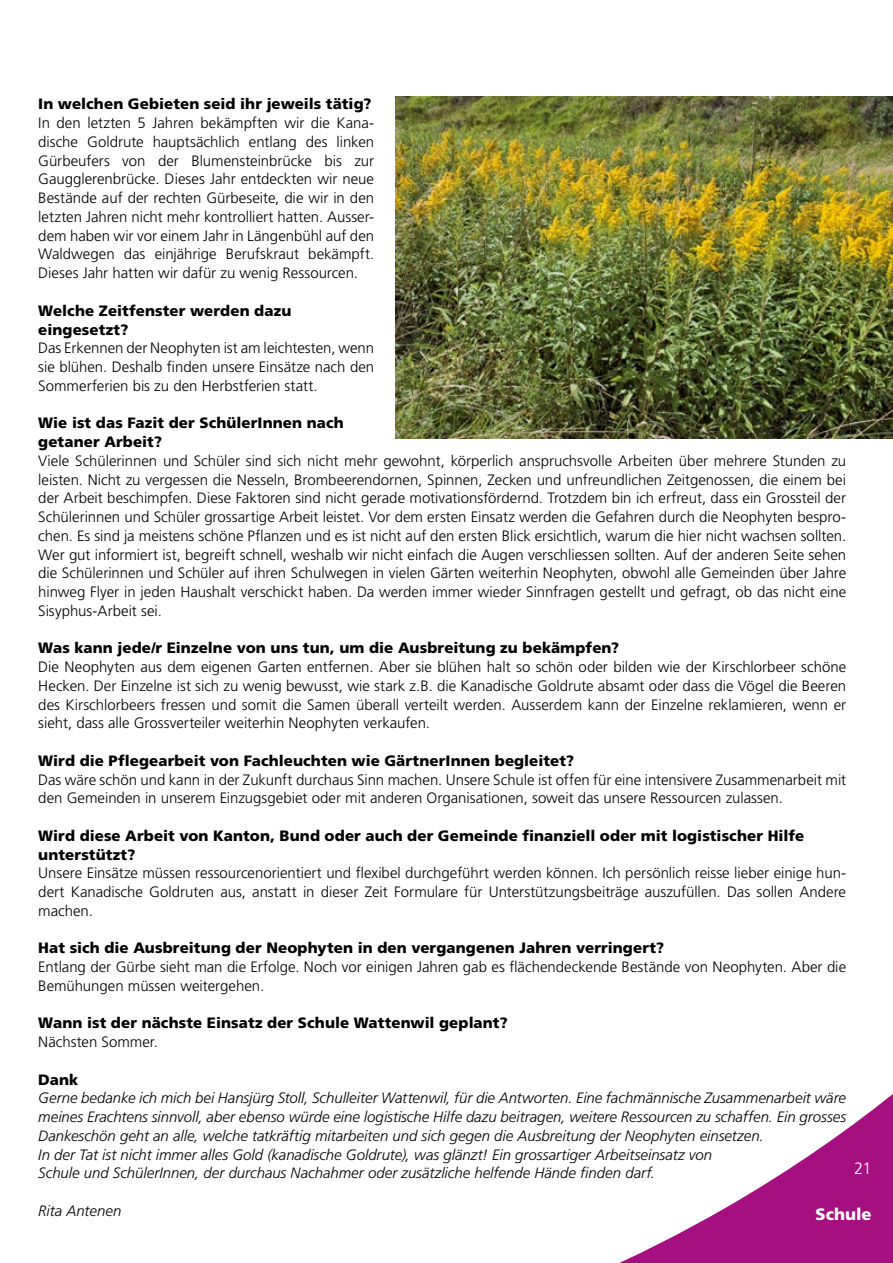
<style>
.page{position:relative;width:893px;height:1263px;background:#fff}
.page>*{position:absolute;margin:0;border:0;box-sizing:border-box;transform-origin:0 0}
.t1{font:900 16.5px "Frutiger";color:#fff}
.t2{font:300 16.5px "Frutiger";color:#fff}
.t3{font:300 15px/18.8px "Frutiger";color:#000;text-align:justify}
.t4{font:italic 300 15px/18.8px "Frutiger";color:#000}
.t5{font:900 15px/18.8px "Frutiger";letter-spacing:.005em;color:#000}
</style>
<div class="page">
<svg style="left:619px;top:1094px;width:274px;height:169px"></svg>
<img style="left:395px;top:96px;width:498px;height:342px">
<p class="t5" style="left:38px;top:95px;width:335px">In welchen Gebieten seid ihr jeweils tätig?</p>
<p class="t3" style="left:38px;top:114px;width:337px">In den letzten 5 Jahren bekämpften wir die Kana&shy;dische Goldrute hauptsächlich entlang des linken Gürbeufers von der Blumensteinbrücke bis zur Gaugglerenbrücke. Dieses Jahr entdeckten wir neue Bestände auf der rechten Gürbeseite, die wir in den letzten Jahren nicht mehr kontrolliert hatten. Ausser&shy;dem haben wir vor einem Jahr in Längenbühl auf den Waldwegen das einjährige Berufskraut bekämpft.<br>Dieses Jahr hatten wir dafür zu wenig Ressourcen.</p>
<p class="t5" style="left:38px;top:301px;width:255px">Welche Zeitfenster werden dazu eingesetzt?</p>
<p class="t3" style="left:38px;top:339px;width:337px">Das Erkennen der Neophyten ist am leichtesten, wenn sie blühen. Deshalb finden unsere Einsätze nach den Sommerferien bis zu den Herbstferien statt.</p>
<p class="t5" style="left:38px;top:413px;width:307px">Wie ist das Fazit der SchülerInnen nach getaner Arbeit?</p>
<p class="t3" style="left:38px;top:451px;width:809px">Viele Schülerinnen und Schüler sind sich nicht mehr gewohnt, körperlich anspruchsvolle Arbeiten über mehrere Stunden zu leisten. Nicht zu vergessen die Nesseln, Brombeerendornen, Spinnen, Zecken und unfreundlichen Zeitgenossen, die einem bei der Arbeit beschimpfen. Diese Faktoren sind nicht gerade motivationsfördernd. Trotzdem bin ich erfreut, dass ein Grossteil der Schülerinnen und Schüler grossartige Arbeit leistet. Vor dem ersten Einsatz werden die Gefahren durch die Neophyten bespro&shy;chen. Es sind ja meistens schöne Pflanzen und es ist nicht auf den ersten Blick ersichtlich, warum die hier nicht wachsen sollten.<br>Wer gut informiert ist, begreift schnell, weshalb wir nicht einfach die Augen verschliessen sollten. Auf der anderen Seite sehen die Schülerinnen und Schüler auf ihren Schulwegen in vielen Gärten weiterhin Neophyten, obwohl alle Gemeinden über Jahre hinweg Flyer in jeden Haushalt verschickt haben. Da werden immer wieder Sinnfragen gestellt und gefragt, ob das nicht eine Sisyphus-Arbeit sei.</p>
<p class="t5" style="left:38px;top:638px;width:582px">Was kann jede/r Einzelne von uns tun, um die Ausbreitung zu bekämpfen?</p>
<p class="t3" style="left:38px;top:657px;width:809px">Die Neophyten aus dem eigenen Garten entfernen. Aber sie blühen halt so schön oder bilden wie der Kirschlorbeer schöne Hecken. Der Einzelne ist sich zu wenig bewusst, wie stark z.B. die Kanadische Goldrute absamt oder dass die Vögel die Beeren des Kirschlorbeers fressen und somit die Samen überall verteilt werden. Ausserdem kann der Einzelne reklamieren, wenn er sieht, dass alle Grossverteiler weiterhin Neophyten verkaufen.</p>
<p class="t5" style="left:38px;top:751px;width:537px">Wird die Pflegearbeit von Fachleuchten wie GärtnerInnen begleitet?</p>
<p class="t3" style="left:38px;top:770px;width:809px">Das wäre schön und kann in der Zukunft durchaus Sinn machen. Unsere Schule ist offen für eine intensivere Zusammenarbeit mit den Gemeinden in unserem Einzugsgebiet oder mit anderen Organisationen, soweit das unsere Ressourcen zulassen.</p>
<p class="t5" style="left:38px;top:826px;width:767px">Wird diese Arbeit von Kanton, Bund oder auch der Gemeinde finanziell oder mit logistischer Hilfe unterstützt?</p>
<p class="t3" style="left:38px;top:864px;width:809px">Unsere Einsätze müssen ressourcenorientiert und flexibel durchgeführt werden können. Ich persönlich reisse lieber einige hun&shy;dert Kanadische Goldruten aus, anstatt in dieser Zeit Formulare für Unterstützungsbeiträge auszufüllen. Das sollen Andere machen.</p>
<p class="t5" style="left:38px;top:938px;width:627px">Hat sich die Ausbreitung der Neophyten in den vergangenen Jahren verringert?</p>
<p class="t3" style="left:38px;top:957px;width:809px">Entlang der Gürbe sieht man die Erfolge. Noch vor einigen Jahren gab es flächendeckende Bestände von Neophyten. Aber die<br>Bemühungen müssen weitergehen.</p>
<p class="t5" style="left:38px;top:1013px;width:471px">Wann ist der nächste Einsatz der Schule Wattenwil geplant?</p>
<p class="t3" style="left:38px;top:1032px;width:121px">Nächsten Sommer.</p>
<p class="t5" style="left:38px;top:1070px;width:42px">Dank</p>
<p class="t4" style="left:38px;top:1089px;width:809px">Gerne bedanke ich mich bei Hansjürg Stoll, Schulleiter Wattenwil, für die Antworten. Eine fachmännische Zusammenarbeit wäre meines Erachtens sinnvoll, aber ebenso würde eine logistische Hilfe dazu beitragen, weitere Ressourcen zu schaffen. Ein grosses Dankeschön geht an alle, welche tatkräftig mitarbeiten und sich gegen die Ausbreitung der Neophyten einsetzen.<br>In der Tat ist nicht immer alles Gold (kanadische Goldrute), was glänzt! Ein grossartiger Arbeitseinsatz von<br>Schule und SchülerInnen, der durchaus Nachahmer oder zusätzliche helfende Hände finden darf.</p>
<p class="t4" style="left:38px;top:1201px;width:85px">Rita Antenen</p>
<p class="t2" style="left:854px;top:1159px;width:19px">21</p>
<p class="t1" style="left:816px;top:1204px;width:58px">Schule</p>
</div>
